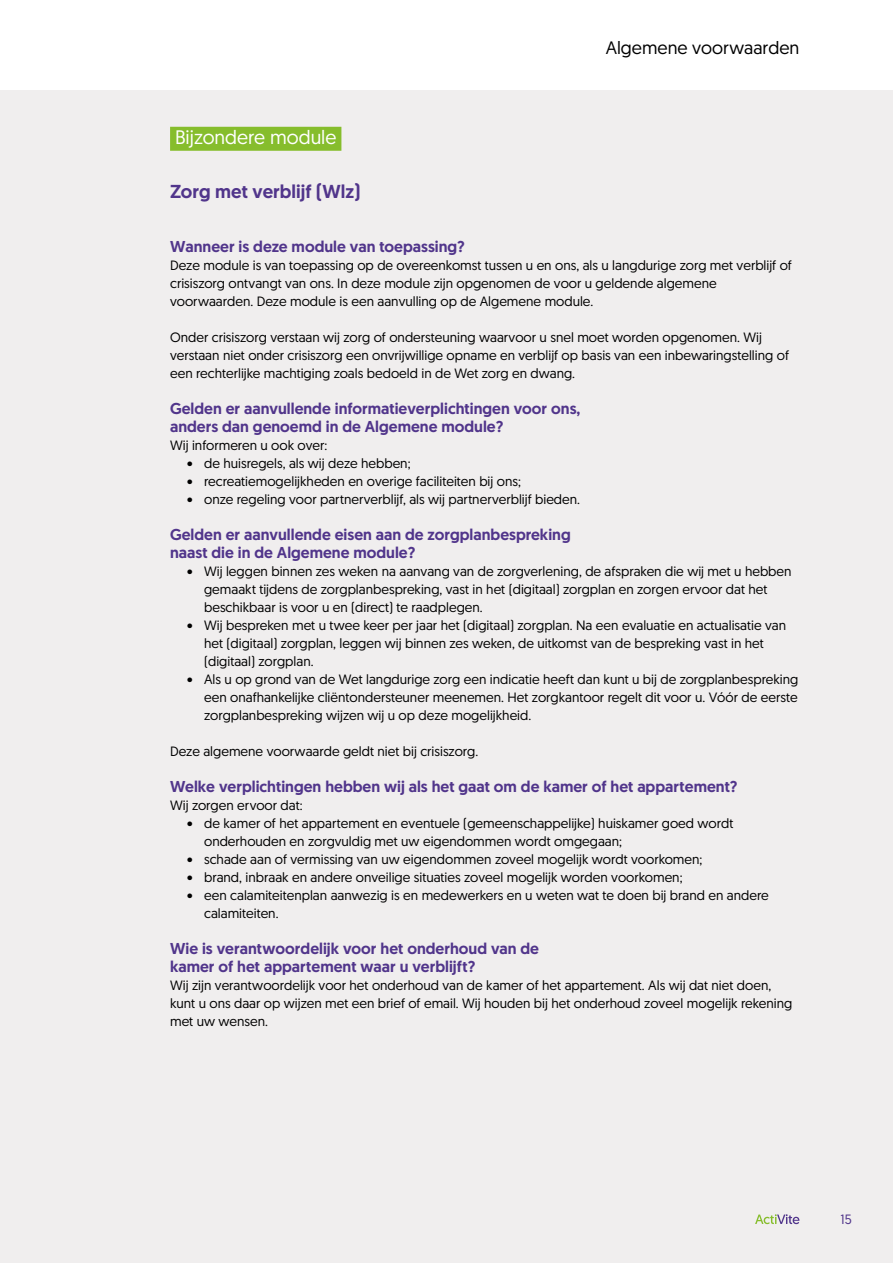
<style>
.page{position:relative;width:893px;height:1263px;background:#fff}
.page>*{position:absolute;margin:0;border:0;box-sizing:border-box;transform-origin:0 0}
._03_-_subkopje{font:19.5px "Geomanist";color:#fff}
.t1{font:500 18.75px "Geomanist";color:#51358b}
.t2{font:18px "Geomanist";color:#000}
.t3{font:500 15.75px/18px "Geomanist";color:#51358b}
._02_-_basis{font:13.5px/18px "Geomanist";color:#000}
.t4{font:13.5px "Geomanist";color:#51358b}
</style>
<div class="page">
<div style="left:0;top:90px;width:893px;height:1173px;background:#f0eeee"></div>
<svg style="left:755px;top:1214px;width:44px;height:10px"></svg>
<div style="left:170px;top:127px;width:171px;height:24px;background:#86bd2c"></div>
<p class="t2" style="left:606px;top:36px;width:195px">Algemene voorwaarden</p>
<p class="_03_-_subkopje" style="left:175px;top:125px;width:163px">Bijzondere module</p>
<p class="t1" style="left:170px;top:179px;width:192px">Zorg met verblijf (Wlz)</p>
<p class="t3" style="left:170px;top:237px;width:296px">Wanneer is deze module van toepassing?</p>
<p class="_02_-_basis" style="left:170px;top:256px;width:623px">Deze module is van toepassing op de overeenkomst tussen u en ons, als u langdurige zorg met verblijf of crisiszorg ontvangt van ons. In deze module zijn opgenomen de voor u geldende algemene voorwaarden. Deze module is een aanvulling op de Algemene module.</p>
<p class="_02_-_basis" style="left:170px;top:328px;width:620px">Onder crisiszorg verstaan wij zorg of ondersteuning waarvoor u snel moet worden opgenomen. Wij verstaan niet onder crisiszorg een onvrijwillige opname en verblijf op basis van een inbewaringstelling of een rechterlijke machtiging zoals bedoeld in de Wet zorg en dwang.</p>
<p class="t3" style="left:170px;top:399px;width:412px">Gelden er aanvullende informatieverplichtingen voor ons, anders dan genoemd in de Algemene module?</p>
<p class="_02_-_basis" style="left:170px;top:436px;width:159px">Wij informeren u ook over:</p>
<p class="_02_-_basis" style="left:187px;top:454px;width:225px">• de huisregels, als wij deze hebben;</p>
<p class="_02_-_basis" style="left:187px;top:472px;width:335px">• recreatiemogelijkheden en overige faciliteiten bij ons;</p>
<p class="_02_-_basis" style="left:187px;top:490px;width:395px">• onze regeling voor partnerverblijf, als wij partnerverblijf bieden.</p>
<p class="t3" style="left:170px;top:525px;width:402px">Gelden er aanvullende eisen aan de zorgplanbespreking naast die in de Algemene module?</p>
<p class="_02_-_basis" style="left:204px;top:562px;width:589px;text-indent:-17px">• Wij leggen binnen zes weken na aanvang van de zorgverlening, de afspraken die wij met u hebben gemaakt tijdens de zorgplanbespreking, vast in het (digitaal) zorgplan en zorgen ervoor dat het beschikbaar is voor u en (direct) te raadplegen.</p>
<p class="_02_-_basis" style="left:204px;top:616px;width:583px;text-indent:-17px">• Wij bespreken met u twee keer per jaar het (digitaal) zorgplan. Na een evaluatie en actualisatie van het (digitaal) zorgplan, leggen wij binnen zes weken, de uitkomst van de bespreking vast in het (digitaal) zorgplan.</p>
<p class="_02_-_basis" style="left:204px;top:670px;width:596px;text-align:justify;text-indent:-17px">• Als u op grond van de Wet langdurige zorg een indicatie heeft dan kunt u bij de zorgplanbespreking een onafhankelijke cliëntondersteuner meenemen. Het zorgkantoor regelt dit voor u. Vóór de eerste zorgplanbespreking wijzen wij u op deze mogelijkheid.</p>
<p class="_02_-_basis" style="left:170px;top:742px;width:310px">Deze algemene voorwaarde geldt niet bij crisiszorg.</p>
<p class="t3" style="left:170px;top:777px;width:569px">Welke verplichtingen hebben wij als het gaat om de kamer of het appartement?</p>
<p class="_02_-_basis" style="left:170px;top:796px;width:134px">Wij zorgen ervoor dat:</p>
<p class="_02_-_basis" style="left:204px;top:814px;width:531px;text-indent:-17px">• de kamer of het appartement en eventuele (gemeenschappelijke) huiskamer goed wordt onderhouden en zorgvuldig met uw eigendommen wordt omgegaan;</p>
<p class="_02_-_basis" style="left:187px;top:850px;width:517px">• schade aan of vermissing van uw eigendommen zoveel mogelijk wordt voorkomen;</p>
<p class="_02_-_basis" style="left:187px;top:868px;width:497px">• brand, inbraak en andere onveilige situaties zoveel mogelijk worden voorkomen;</p>
<p class="_02_-_basis" style="left:204px;top:886px;width:566px;text-indent:-17px">• een calamiteitenplan aanwezig is en medewerkers en u weten wat te doen bij brand en andere calamiteiten.</p>
<p class="t3" style="left:170px;top:939px;width:371px">Wie is verantwoordelijk voor het onderhoud van de kamer of het appartement waar u verblijft?</p>
<p class="_02_-_basis" style="left:170px;top:976px;width:624px">Wij zijn verantwoordelijk voor het onderhoud van de kamer of het appartement. Als wij dat niet doen, kunt u ons daar op wijzen met een brief of email. Wij houden bij het onderhoud zoveel mogelijk rekening met uw wensen.</p>
<p class="t4" style="left:841px;top:1211px;width:13px">15</p>
</div>
